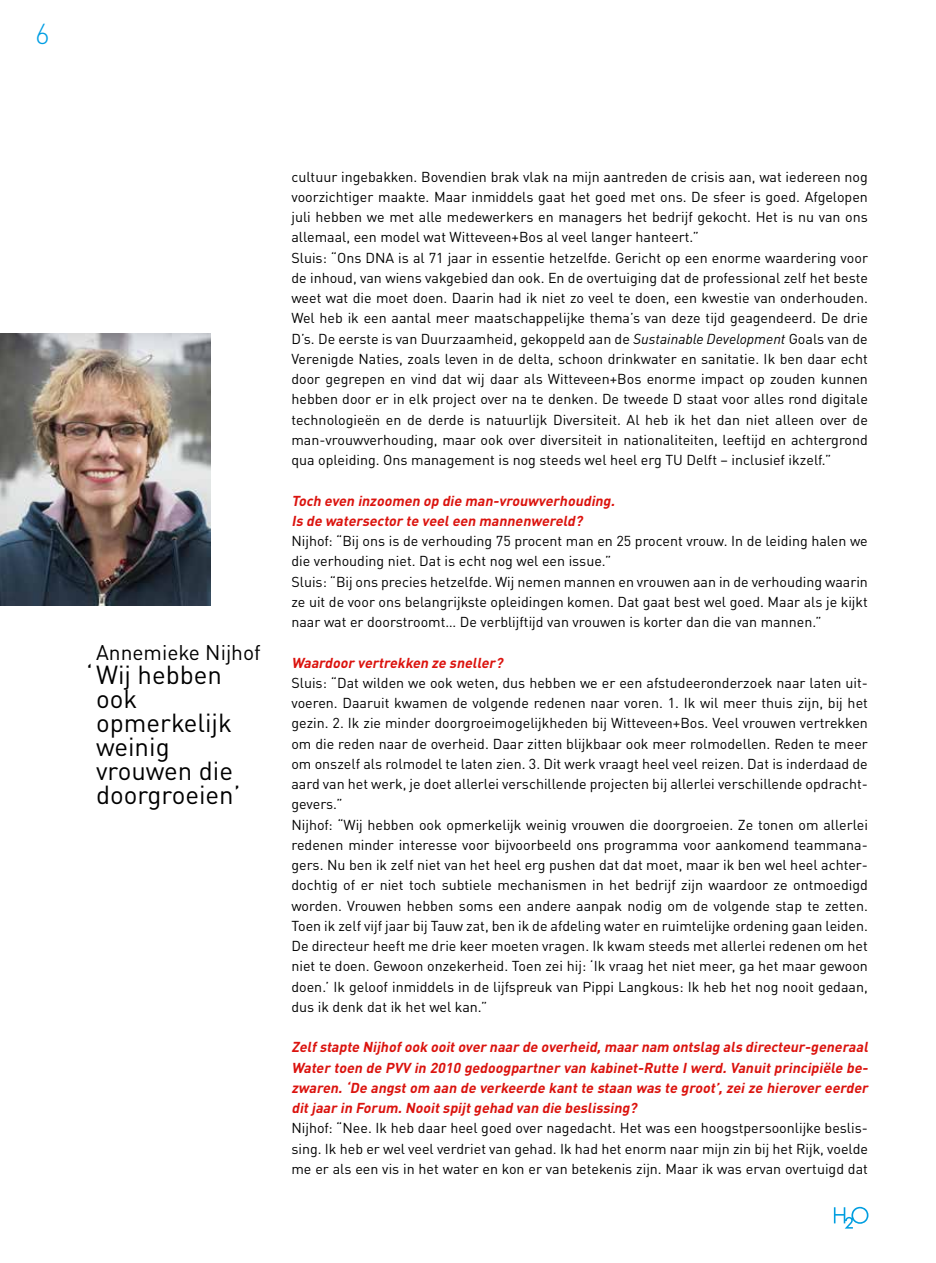
<style>
.page{position:relative;width:936px;height:1263px;background:#fff}
.page>*{position:absolute;margin:0;border:0;box-sizing:border-box;transform-origin:0 0}
.t1{font:300 28.5px "DIN Pro";color:#009ee3}
.t2{font:25.8px/24px "DIN Pro";color:#000}
.t3{font:21px "DIN Pro";color:#000}
.t4{font:14.25px/20.2px "DIN Pro";color:#000}
.t5{font:italic 700 14.25px/20.2px "DIN Pro";color:#db130e}
.s1{font-style:italic}
</style>
<div class="page">
<svg style="left:833px;top:1207px;width:35px;height:21px"></svg>
<img style="left:0;top:334px;width:210px;height:272px">
<h1 class="t1" style="left:35px;top:12px;width:16px">6</h1>
<h3 class="t3" style="left:96px;top:636px;width:166px">Annemieke Nijhof</h3>
<h2 class="t2" style="left:96px;top:660px;width:146px;text-indent:-10px">‘Wij hebben ook opmerkelijk weinig vrouwen die doorgroeien’</h2>
<p class="t4" style="left:291px;top:165px;width:578px">cultuur ingebakken. Bovendien brak vlak na mijn aantreden de crisis aan, wat iedereen nog voorzichtiger maakte. Maar inmiddels gaat het goed met ons. De sfeer is goed. Afgelopen juli hebben we met alle medewerkers en managers het bedrijf gekocht. Het is nu van ons allemaal, een model wat Witteveen+Bos al veel langer hanteert.”<br>Sluis: “Ons DNA is al 71 jaar in essentie hetzelfde. Gericht op een enorme waardering voor de inhoud, van wiens vakgebied dan ook. En de overtuiging dat de professional zelf het beste weet wat die moet doen. Daarin had ik niet zo veel te doen, een kwestie van onderhouden.<br>Wel heb ik een aantal meer maatschappelijke thema’s van deze tijd geagendeerd. De drie D’s. De eerste is van Duurzaamheid, gekoppeld aan de <span class="s1">Sustainable Development</span> Goals van de Verenigde Naties, zoals leven in de delta, schoon drinkwater en sanitatie. Ik ben daar echt door gegrepen en vind dat wij daar als Witteveen+Bos enorme impact op zouden kunnen hebben door er in elk project over na te denken. De tweede D staat voor alles rond digitale technologieën en de derde is natuurlijk Diversiteit. Al heb ik het dan niet alleen over de man-vrouwverhouding, maar ook over diversiteit in nationaliteiten, leeftijd en achtergrond qua opleiding. Ons management is nog steeds wel heel erg TU Delft – inclusief ikzelf.”</p>
<p class="t5" style="left:291px;top:489px;width:328px">Toch even inzoomen op die man-vrouwverhouding.<br>Is de watersectorte veeleen mannenwereld?</p>
<p class="t4" style="left:291px;top:529px;width:578px">Nijhof: “Bij ons is de verhouding 75 procent man en 25 procent vrouw. In de leiding halen we die verhouding niet. Dat is echt nog wel een issue.”<br>Sluis: “Bij ons precies hetzelfde. Wij nemen mannen en vrouwen aan in de verhouding waarin ze uit de voor ons belangrijkste opleidingen komen. Dat gaat best wel goed. Maar als je kijkt naar wat er doorstroomt… De verblijftijd van vrouwen is korter dan die van mannen.”</p>
<p class="t5" style="left:291px;top:651px;width:216px">Waardoorvertrekken ze sneller?</p>
<p class="t4" style="left:291px;top:671px;width:578px">Sluis: “Dat wilden we ook weten, dus hebben we er een afstudeeronderzoek naar laten uit&shy;voeren. Daaruit kwamen de volgende redenen naar voren. 1. Ik wil meer thuis zijn, bij het gezin. 2. Ik zie minder doorgroeimogelijkheden bij Witteveen+Bos. Veel vrouwen vertrekken om die reden naar de overheid. Daar zitten blijkbaar ook meer rolmodellen. Reden te meer om onszelf als rolmodel te laten zien. 3. Dit werk vraagt heel veel reizen. Dat is inderdaad de aard van het werk, je doet allerlei verschillende projecten bij allerlei verschillende opdracht&shy;gevers.”<br>Nijhof: “Wij hebben ook opmerkelijk weinig vrouwen die doorgroeien. Ze tonen om allerlei redenen minder interesse voor bijvoorbeeld ons programma voor aankomend teammana&shy;gers. Nu ben ik zelf niet van het heel erg pushen dat dat moet, maar ik ben wel heel achter&shy;dochtig of er niet toch subtiele mechanismen in het bedrijf zijn waardoor ze ontmoedigd worden. Vrouwen hebben soms een andere aanpak nodig om de volgende stap te zetten.<br>Toen ik zelf vijf jaar bij Tauw zat, ben ik de afdeling water en ruimtelijke ordening gaan leiden.<br>De directeur heeft me drie keer moeten vragen. Ik kwam steeds met allerlei redenen om het niet te doen. Gewoon onzekerheid. Toen zei hij: ‘Ik vraag het niet meer, ga het maar gewoon doen.’ Ik geloof inmiddels in de lijfspreuk van Pippi Langkous: Ik heb het nog nooit gedaan, dus ik denk dat ik het wel kan.”</p>
<p class="t5" style="left:291px;top:1035px;width:581px;text-align:justify">Zelfstapte Nijhofook ooitovernaarde overheid,maarnam ontslag als directeur-generaal Watertoen de PVV in 2010 gedoogpartnervan kabinet-Rutte Iwerd.Vanuitprincipiële be&shy;zwaren.‘De angstom aan de verkeerde kantte staan was te groot’,zeize hierovereerder ditjaarin Forum.Nooitspijtgehad van die beslissing?</p>
<p class="t4" style="left:291px;top:1117px;width:578px;text-align:justify">Nijhof: “Nee. Ik heb daar heel goed over nagedacht. Het was een hoogstpersoonlijke beslis&shy;sing. Ik heb er wel veel verdriet van gehad. Ik had het enorm naar mijn zin bij het Rijk, voelde me er als een vis in het water en kon er van betekenis zijn. Maar ik was ervan overtuigd dat</p>
</div>
